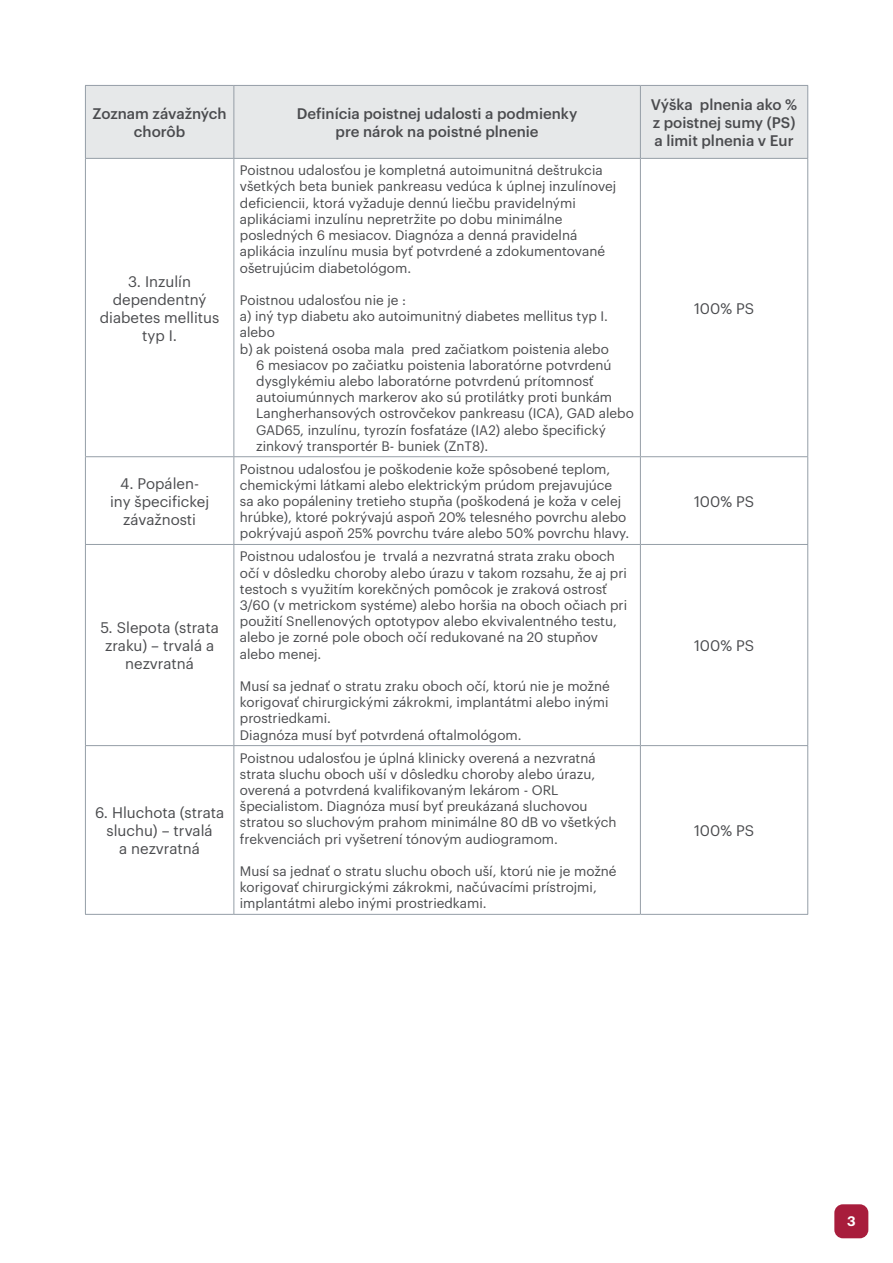
<style>
.page{position:relative;width:893px;height:1263px;background:#fff}
.page>*{position:absolute;margin:0;border:0;box-sizing:border-box;transform-origin:0 0}
.t1{font:15px/18px "Graphik";color:#4a4b4e;text-align:center}
.t2{font:500 15px/18px "Graphik";color:#4a4b4e;text-align:center}
.t3{font:13.5px/16.2px "Graphik";color:#4a4b4e}
.t4{font:600 13.5px "Graphik";color:#fff}
</style>
<div class="page">
<div style="left:834px;top:1204px;width:34px;height:34px;background:#a81d3c;border-radius:9px"></div>
<div style="left:86px;top:86px;width:721px;height:72px;background:#e6e8e9"></div>
<hr style="left:85px;top:85px;width:149px;height:1px;background:#959ea7">
<hr style="left:85px;top:86px;width:1px;height:72px;background:#959ea7">
<hr style="left:234px;top:85px;width:406px;height:1px;background:#959ea7">
<hr style="left:233px;top:86px;width:1px;height:72px;background:#959ea7">
<hr style="left:640px;top:85px;width:168px;height:1px;background:#959ea7">
<hr style="left:640px;top:86px;width:1px;height:72px;background:#959ea7">
<hr style="left:807px;top:86px;width:1px;height:72px;background:#959ea7">
<hr style="left:85px;top:158px;width:149px;height:1px;background:#959ea7">
<hr style="left:85px;top:159px;width:1px;height:297px;background:#959ea7">
<hr style="left:234px;top:158px;width:406px;height:1px;background:#959ea7">
<hr style="left:233px;top:159px;width:1px;height:297px;background:#959ea7">
<hr style="left:640px;top:158px;width:168px;height:1px;background:#959ea7">
<hr style="left:640px;top:159px;width:1px;height:297px;background:#959ea7">
<hr style="left:807px;top:159px;width:1px;height:297px;background:#959ea7">
<hr style="left:85px;top:456px;width:149px;height:1px;background:#959ea7">
<hr style="left:85px;top:457px;width:1px;height:87px;background:#959ea7">
<hr style="left:234px;top:456px;width:406px;height:1px;background:#959ea7">
<hr style="left:233px;top:457px;width:1px;height:87px;background:#959ea7">
<hr style="left:640px;top:456px;width:168px;height:1px;background:#959ea7">
<hr style="left:640px;top:457px;width:1px;height:87px;background:#959ea7">
<hr style="left:807px;top:457px;width:1px;height:87px;background:#959ea7">
<hr style="left:85px;top:544px;width:149px;height:1px;background:#959ea7">
<hr style="left:85px;top:545px;width:1px;height:200px;background:#959ea7">
<hr style="left:234px;top:544px;width:406px;height:1px;background:#959ea7">
<hr style="left:233px;top:545px;width:1px;height:200px;background:#959ea7">
<hr style="left:640px;top:544px;width:168px;height:1px;background:#959ea7">
<hr style="left:640px;top:545px;width:1px;height:200px;background:#959ea7">
<hr style="left:807px;top:545px;width:1px;height:200px;background:#959ea7">
<hr style="left:85px;top:745px;width:149px;height:1px;background:#959ea7">
<hr style="left:85px;top:746px;width:1px;height:168px;background:#959ea7">
<hr style="left:234px;top:745px;width:406px;height:1px;background:#959ea7">
<hr style="left:233px;top:746px;width:1px;height:168px;background:#959ea7">
<hr style="left:640px;top:745px;width:168px;height:1px;background:#959ea7">
<hr style="left:640px;top:746px;width:1px;height:168px;background:#959ea7">
<hr style="left:807px;top:746px;width:1px;height:168px;background:#959ea7">
<hr style="left:85px;top:914px;width:149px;height:1px;background:#959ea7">
<hr style="left:234px;top:914px;width:406px;height:1px;background:#959ea7">
<hr style="left:640px;top:914px;width:168px;height:1px;background:#959ea7">
<p class="t2" style="left:93px;top:103px;width:136px">Zoznam závažných chorôb</p>
<p class="t2" style="left:297px;top:103px;width:282px">Definícia poistnej udalosti a podmienky pre nárok na poistné plnenie</p>
<p class="t2" style="left:651px;top:94px;width:148px;text-align:left">Výška plnenia ako % z poistnej sumy (PS) a limit plnenia v Eur</p>
<p class="t1" style="left:100px;top:271px;width:121px">3. Inzulín dependentný diabetes mellitus typ I.</p>
<p class="t1" style="left:110px;top:473px;width:101px">4. Popálen&shy;iny špecifickej závažnosti</p>
<p class="t1" style="left:100px;top:617px;width:120px">5. Slepota (strata zraku) – trvalá a nezvratná</p>
<p class="t1" style="left:95px;top:802px;width:131px">6. Hluchota (strata sluchu) – trvalá<br>a nezvratná</p>
<p class="t3" style="left:240px;top:161px;width:378px">Poistnou udalosťou je kompletná autoimunitná deštrukcia všetkých beta buniek pankreasu vedúca k úplnej inzulínovej deficiencii, ktorá vyžaduje dennú liečbu pravidelnými aplikáciami inzulínu nepretržite po dobu minimálne posledných 6 mesiacov. Diagnóza a denná pravidelná aplikácia inzulínu musia byť potvrdené a zdokumentované ošetrujúcim diabetológom.</p>
<p class="t3" style="left:240px;top:291px;width:168px">Poistnou udalosťou nie je :</p>
<p class="t3" style="left:240px;top:307px;width:370px">a) iný typ diabetu ako autoimunitný diabetes mellitus typ I.</p>
<p class="t3" style="left:240px;top:323px;width:37px">alebo</p>
<p class="t3" style="left:240px;top:339px;width:371px">b) ak poistená osoba mala pred začiatkom poistenia alebo</p>
<p class="t3" style="left:256px;top:356px;width:357px">6 mesiacov po začiatku poistenia laboratórne potvrdenú</p>
<p class="t3" style="left:256px;top:372px;width:339px">dysglykémiu alebo laboratórne potvrdenú prítomnosť</p>
<p class="t3" style="left:256px;top:388px;width:357px">autoiumúnnych markerov ako sú protilátky proti bunkám</p>
<p class="t3" style="left:256px;top:404px;width:379px">Langherhansových ostrovčekov pankreasu (ICA), GAD alebo</p>
<p class="t3" style="left:256px;top:420px;width:351px">GAD65, inzulínu, tyrozín fosfatáze (IA2) alebo špecifický</p>
<p class="t3" style="left:256px;top:437px;width:234px">zinkový transportér B- buniek (ZnT8).</p>
<p class="t3" style="left:240px;top:459px;width:391px">Poistnou udalosťou je poškodenie kože spôsobené teplom, chemickými látkami alebo elektrickým prúdom prejavujúce sa ako popáleniny tretieho stupňa (poškodená je koža v celej hrúbke), ktoré pokrývajú aspoň 20% telesného povrchu alebo pokrývajú aspoň 25% povrchu tváre alebo 50% povrchu hlavy.</p>
<p class="t3" style="left:240px;top:547px;width:389px">Poistnou udalosťou je trvalá a nezvratná strata zraku oboch očí v dôsledku choroby alebo úrazu v takom rozsahu, že aj pri testoch s využitím korekčných pomôcok je zraková ostrosť 3/60 (v metrickom systéme) alebo horšia na oboch očiach pri použití Snellenových optotypov alebo ekvivalentného testu, alebo je zorné pole oboch očí redukované na 20 stupňov alebo menej.</p>
<p class="t3" style="left:240px;top:677px;width:371px">Musí sa jednať o stratu zraku oboch očí, ktorú nie je možné korigovať chirurgickými zákrokmi, implantátmi alebo inými prostriedkami.<br>Diagnóza musí byť potvrdená oftalmológom.</p>
<p class="t3" style="left:240px;top:748px;width:378px">Poistnou udalosťou je úplná klinicky overená a nezvratná strata sluchu oboch uší v dôsledku choroby alebo úrazu, overená a potvrdená kvalifikovaným lekárom - ORL špecialistom. Diagnóza musí byť preukázaná sluchovou stratou so sluchovým prahom minimálne 80 dB vo všetkých frekvenciách pri vyšetrení tónovým audiogramom.</p>
<p class="t3" style="left:240px;top:862px;width:378px">Musí sa jednať o stratu sluchu oboch uší, ktorú nie je možné korigovať chirurgickými zákrokmi, načúvacími prístrojmi, implantátmi alebo inými prostriedkami.</p>
<p class="t1" style="left:694px;top:298px;width:62px">100% PS</p>
<p class="t1" style="left:694px;top:491px;width:62px">100% PS</p>
<p class="t1" style="left:694px;top:635px;width:62px">100% PS</p>
<p class="t1" style="left:694px;top:820px;width:62px">100% PS</p>
<p class="t4" style="left:847px;top:1210px;width:10px">3</p>
</div>
